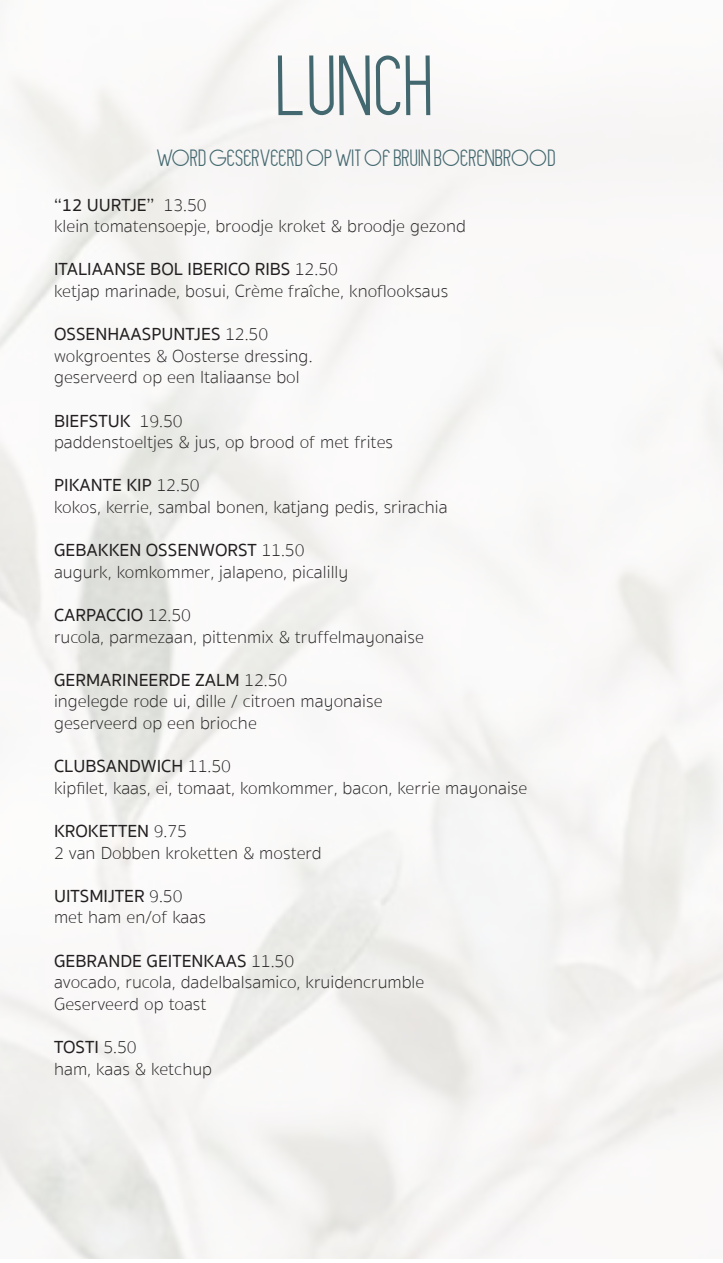
<style>
.page{position:relative;width:723px;height:1263px;background:#fff}
.page>*{position:absolute;margin:0;border:0;box-sizing:border-box;transform-origin:0 0}
.t1{font:87px "Hollenamaresans";color:#43686f}
.t2{font:24px "Hollenamaresans";color:#43686f}
.t3{font:100 18px "Sukhumvit Set";color:#231f20}
.t4{font:500 18px "Sukhumvit Set";color:#231f20}
.s1{font-weight:100}
</style>
<div class="page">
<p class="t1" style="left:278px;top:46px;width:159px">LUNCH</p>
<p class="t2" style="left:157px;top:147px;width:401px">WORD GESERVEERD OP WIT OF BRUIN BOERENBROOD</p>
<p class="t4" style="left:54px;top:192px;width:154px">‘‘12 UURTJE’’ <span class="s1">13.50</span></p>
<p class="t3" style="left:54px;top:214px;width:413px">klein tomatensoepje, broodje kroket &amp; broodje gezond</p>
<p class="t4" style="left:54px;top:257px;width:285px">ITALIAANSE BOL IBERICO RIBS <span class="s1">12.50</span></p>
<p class="t3" style="left:54px;top:279px;width:396px">ketjap marinade, bosui, Crème fraîche, knoflooksaus</p>
<p class="t4" style="left:54px;top:322px;width:216px">OSSENHAASPUNTJES <span class="s1">12.50</span></p>
<p class="t3" style="left:54px;top:344px;width:260px">wokgroentes &amp; Oosterse dressing.</p>
<p class="t3" style="left:54px;top:365px;width:247px">geserveerd op een Italiaanse bol</p>
<p class="t4" style="left:54px;top:408px;width:130px">BIEFSTUK <span class="s1">19.50</span></p>
<p class="t3" style="left:54px;top:430px;width:341px">paddenstoeltjes &amp; jus, op brood of met frites</p>
<p class="t4" style="left:54px;top:473px;width:147px">PIKANTE KIP <span class="s1">12.50</span></p>
<p class="t3" style="left:54px;top:495px;width:395px">kokos, kerrie, sambal bonen, katjang pedis, srirachia</p>
<p class="t4" style="left:54px;top:538px;width:252px">GEBAKKEN OSSENWORST <span class="s1">11.50</span></p>
<p class="t3" style="left:54px;top:560px;width:296px">augurk, komkommer, jalapeno, picalilly</p>
<p class="t4" style="left:54px;top:602px;width:139px">CARPACCIO <span class="s1">12.50</span></p>
<p class="t3" style="left:54px;top:624px;width:371px">rucola, parmezaan, pittenmix &amp; truffelmayonaise</p>
<p class="t4" style="left:54px;top:667px;width:235px">GERMARINEERDE ZALM <span class="s1">12.50</span></p>
<p class="t3" style="left:54px;top:689px;width:330px">ingelegde rode ui, dille / citroen mayonaise</p>
<p class="t3" style="left:54px;top:711px;width:204px">geserveerd op een brioche</p>
<p class="t4" style="left:54px;top:754px;width:179px">CLUBSANDWICH <span class="s1">11.50</span></p>
<p class="t3" style="left:54px;top:776px;width:475px">kipfilet, kaas, ei, tomaat, komkommer, bacon, kerrie mayonaise</p>
<p class="t4" style="left:54px;top:818px;width:135px">KROKETTEN <span class="s1">9.75</span></p>
<p class="t3" style="left:54px;top:840px;width:269px">2 van Dobben kroketten &amp; mosterd</p>
<p class="t4" style="left:54px;top:883px;width:130px">UITSMIJTER <span class="s1">9.50</span></p>
<p class="t3" style="left:54px;top:905px;width:154px">met ham en/of kaas</p>
<p class="t4" style="left:54px;top:948px;width:242px">GEBRANDE GEITENKAAS <span class="s1">11.50</span></p>
<p class="t3" style="left:54px;top:970px;width:372px">avocado, rucola, dadelbalsamico, kruidencrumble</p>
<p class="t3" style="left:54px;top:992px;width:154px">Geserveerd op toast</p>
<p class="t4" style="left:54px;top:1034px;width:84px">TOSTI <span class="s1">5.50</span></p>
<p class="t3" style="left:54px;top:1056px;width:160px">ham, kaas &amp; ketchup</p>
</div>
